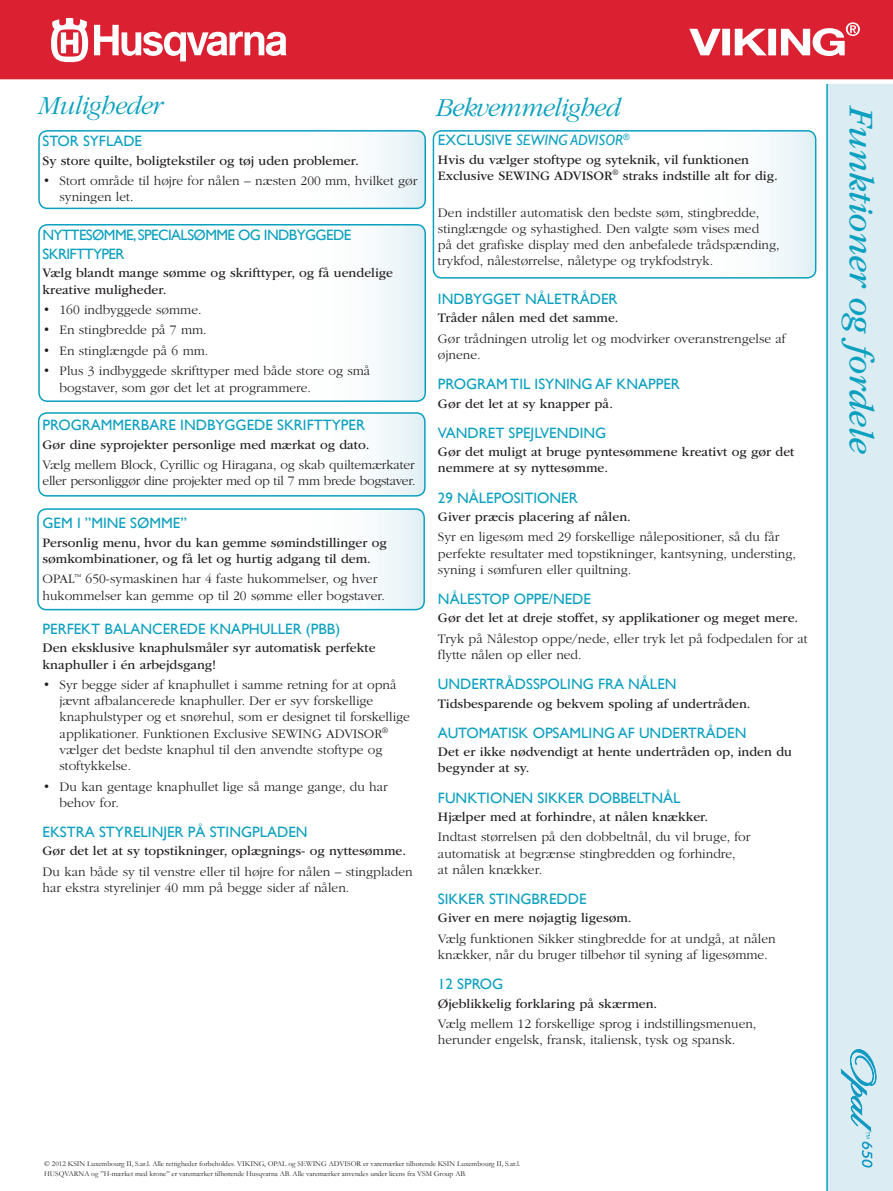
<style>
.page{position:relative;width:893px;height:1191px;background:#fff}
.page>*{position:absolute;margin:0;border:0;box-sizing:border-box;transform-origin:0 0}
.t1{font:italic 36px "ITC Garamond Std";color:#0aa0bf}
.rubriker_övr__featur{font:italic 300 27px "ITC Garamond Std";letter-spacing:-.025em;color:#0aa0bf}
.Feature_Rubrik{font:15px "Gill Sans WGL";color:#0aa0bf}
.Feature_Rubrik-2{font:15px/18.8px "Gill Sans WGL";letter-spacing:-.04em;color:#0aa0bf}
.Feature_Rubrik-3{font:italic 15px "Gill Sans WGL";color:#0aa0bf}
.Feature_bröd{font:300 13.5px/16.2px "ITC Garamond Std";color:#231f20}
.Feature{font:13.5px/16.2px "ITC Garamond Std";color:#231f20}
.Feature_Indrag{font:300 13.5px/16.2px "ITC Garamond Std";color:#231f20}
.Feature_bröd-2{font:300 13.5px/16.2px "ITC Garamond Std";letter-spacing:-.02em;color:#231f20}
.t2{font:7.5px/10.5px "Garamond WGL";color:#231f20}
.s1{font-style:normal}
</style>
<div class="page">
<div style="left:826px;top:84px;width:67px;height:1107px;background:#dbecf3"></div>
<svg style="left:841px;top:1049px;width:35px;height:119px;background:#b3dbe9"></svg>
<svg style="left:38px;top:511px;width:386px;height:98px"></svg>
<div style="left:37px;top:508px;width:388px;height:102px;border:2px solid #0aa0bf;border-radius:9px"></div>
<svg style="left:39px;top:413px;width:386px;height:83px"></svg>
<div style="left:38px;top:412px;width:388px;height:84px;border:2px solid #0aa0bf;border-radius:9px"></div>
<svg style="left:39px;top:225px;width:386px;height:176px"></svg>
<div style="left:38px;top:224px;width:388px;height:178px;border:2px solid #0aa0bf;border-radius:9px"></div>
<svg style="left:39px;top:131px;width:386px;height:77px"></svg>
<div style="left:38px;top:130px;width:388px;height:79px;border:2px solid #0aa0bf;border-radius:9px"></div>
<svg style="left:433px;top:131px;width:383px;height:147px"></svg>
<div style="left:433px;top:130px;width:383px;height:149px;border:2px solid #0aa0bf;border-radius:9px"></div>
<div style="left:0;top:0;width:893px;height:80px;background:#da2031"></div>
<div style="left:0;top:79px;width:893px;height:5px;background:#fff"></div>
<svg style="left:51px;top:18px;width:37px;height:44px"></svg>
<svg style="left:94px;top:25px;width:192px;height:36px"></svg>
<svg style="left:689px;top:22px;width:171px;height:34px"></svg>
<p class="rubriker_övr__featur" style="left:38px;top:91px;width:126px">Muligheder</p>
<p class="rubriker_övr__featur" style="left:436px;top:93px;width:186px">Bekvemmelighed</p>
<p class="Feature_Rubrik" style="left:43px;top:131px;width:101px">STOR SYFLADE</p>
<p class="Feature" style="left:43px;top:153px;width:318px">Sy store quilte, boligtekstiler og tøj uden problemer.</p>
<p class="Feature_Indrag" style="left:60px;top:173px;width:359px;text-indent:-17px">• Stort område til højre for nålen – næsten 200 mm, hvilket gør syningen let.</p>
<p class="Feature_Rubrik-2" style="left:43px;top:226px;width:310px">NYTTESØMME, SPECIALSØMME OG INDBYGGEDE<br>SKRIFTTYPER</p>
<p class="Feature" style="left:43px;top:265px;width:352px">Vælg blandt mange sømme og skrifttyper, og få uendelige kreative muligheder.</p>
<p class="Feature_Indrag" style="left:43px;top:302px;width:161px">• 160 indbyggede sømme.</p>
<p class="Feature_Indrag" style="left:43px;top:322px;width:166px">• En stingbredde på 7 mm.</p>
<p class="Feature_Indrag" style="left:43px;top:343px;width:167px">• En stinglængde på 6 mm.</p>
<p class="Feature_Indrag" style="left:60px;top:363px;width:312px;text-indent:-17px">• Plus 3 indbyggede skrifttyper med både store og små bogstaver, som gør det let at programmere.</p>
<p class="Feature_Rubrik" style="left:43px;top:415px;width:324px">PROGRAMMERBARE INDBYGGEDE SKRIFTTYPER</p>
<p class="Feature" style="left:43px;top:436px;width:328px">Gør dine syprojekter personlige med mærkat og dato.</p>
<p class="Feature_bröd-2" style="left:43px;top:457px;width:375px">Vælg mellem Block, Cyrillic og Hiragana, og skab quiltemærkater eller personliggør dine projekter med op til 7 mm brede bogstaver.</p>
<p class="Feature_Rubrik" style="left:43px;top:513px;width:146px">GEM I ”MINE SØMME”</p>
<p class="Feature" style="left:43px;top:534px;width:346px">Personlig menu, hvor du kan gemme sømindstillinger og sømkombinationer, og få let og hurtig adgang til dem.</p>
<p class="Feature_bröd" style="left:43px;top:571px;width:344px">OPAL<sup>™</sup> 650-symaskinen har 4 faste hukommelser, og hver hukommelser kan gemme op til 20 sømme eller bogstaver.</p>
<p class="Feature_Rubrik" style="left:43px;top:618px;width:299px">PERFEKT BALANCEREDE KNAPHULLER (PBB)</p>
<p class="Feature" style="left:43px;top:640px;width:335px">Den eksklusive knaphulsmåler syr automatisk perfekte knaphuller i én arbejdsgang!</p>
<p class="Feature_Indrag" style="left:60px;top:677px;width:352px;text-indent:-17px">• Syr begge sider af knaphullet i samme retning for at opnå jævnt afbalancerede knaphuller. Der er syv forskellige knaphulstyper og et snørehul, som er designet til forskellige applikationer. Funktionen Exclusive SEWING ADVISOR<sup>® </sup>vælger det bedste knaphul til den anvendte stoftype og stoftykkelse.</p>
<p class="Feature_Indrag" style="left:60px;top:778px;width:330px;text-indent:-17px">• Du kan gentage knaphullet lige så mange gange, du har behov for.</p>
<p class="Feature_Rubrik" style="left:43px;top:821px;width:267px">EKSTRA STYRELINJER PÅ STINGPLADEN</p>
<p class="Feature" style="left:43px;top:843px;width:365px">Gør det let at sy topstikninger, oplægnings- og nyttesømme.</p>
<p class="Feature_bröd" style="left:43px;top:863px;width:372px">Du kan både sy til venstre eller til højre for nålen – stingpladen har ekstra styrelinjer 40 mm på begge sider af nålen.</p>
<p class="Feature_Rubrik-3" style="left:438px;top:130px;width:193px"><span class="s1">EXCLUSIVE</span> SEWING ADVISOR<sup>®</sup></p>
<p class="Feature" style="left:438px;top:151px;width:341px">Hvis du vælger stoftype og syteknik, vil funktionen<br>Exclusive SEWING ADVISOR<sup>®</sup> straks indstille alt for dig.</p>
<p class="Feature_bröd" style="left:438px;top:204px;width:343px">Den indstiller automatisk den bedste søm, stingbredde, stinglængde og syhastighed. Den valgte søm vises med<br>på det grafiske display med den anbefalede trådspænding, trykfod, nålestørrelse, nåletype og trykfodstryk.</p>
<p class="Feature_Rubrik" style="left:438px;top:289px;width:181px">INDBYGGET NÅLETRÅDER</p>
<p class="Feature" style="left:438px;top:310px;width:182px">Tråder nålen med det samme.</p>
<p class="Feature_bröd" style="left:438px;top:330px;width:349px">Gør trådningen utrolig let og modvirker overanstrengelse af øjnene.</p>
<p class="Feature_Rubrik" style="left:438px;top:374px;width:243px">PROGRAM TIL ISYNING AF KNAPPER</p>
<p class="Feature" style="left:438px;top:395px;width:177px">Gør det let at sy knapper på.</p>
<p class="Feature_Rubrik" style="left:438px;top:422px;width:170px">VANDRET SPEJLVENDING</p>
<p class="Feature" style="left:438px;top:444px;width:358px">Gør det muligt at bruge pyntesømmene kreativt og gør det nemmere at sy nyttesømme.</p>
<p class="Feature_Rubrik" style="left:438px;top:487px;width:141px">29 NÅLEPOSITIONER</p>
<p class="Feature" style="left:438px;top:508px;width:194px">Giver præcis placering af nålen.</p>
<p class="Feature_bröd" style="left:438px;top:529px;width:359px">Syr en ligesøm med 29 forskellige nålepositioner, så du får perfekte resultater med topstikninger, kantsyning, understing, syning i sømfuren eller quiltning.</p>
<p class="Feature_Rubrik" style="left:438px;top:588px;width:155px">NÅLESTOP OPPE/NEDE</p>
<p class="Feature" style="left:438px;top:610px;width:362px">Gør det let at dreje stoffet, sy applikationer og meget mere.</p>
<p class="Feature_bröd" style="left:438px;top:630px;width:371px">Tryk på Nålestop oppe/nede, eller tryk let på fodpedalen for at flytte nålen op eller ned.</p>
<p class="Feature_Rubrik" style="left:438px;top:674px;width:240px">UNDERTRÅDSSPOLING FRA NÅLEN</p>
<p class="Feature" style="left:438px;top:695px;width:314px">Tidsbesparende og bekvem spoling af undertråden.</p>
<p class="Feature_Rubrik" style="left:438px;top:722px;width:310px">AUTOMATISK OPSAMLING AF UNDERTRÅDEN</p>
<p class="Feature" style="left:438px;top:744px;width:355px">Det er ikke nødvendigt at hente undertråden op, inden du begynder at sy.</p>
<p class="Feature_Rubrik" style="left:438px;top:787px;width:244px">FUNKTIONEN SIKKER DOBBELTNÅL</p>
<p class="Feature" style="left:438px;top:808px;width:272px">Hjælper med at forhindre, at nålen knækker.</p>
<p class="Feature_bröd" style="left:438px;top:829px;width:314px">Indtast størrelsen på den dobbeltnål, du vil bruge, for automatisk at begrænse stingbredden og forhindre,<br>at nålen knækker.</p>
<p class="Feature_Rubrik" style="left:438px;top:888px;width:150px">SIKKER STINGBREDDE</p>
<p class="Feature" style="left:438px;top:910px;width:195px">Giver en mere nøjagtig ligesøm.</p>
<p class="Feature_bröd" style="left:438px;top:930px;width:339px">Vælg funktionen Sikker stingbredde for at undgå, at nålen knækker, når du bruger tilbehør til syning af ligesømme.</p>
<p class="Feature_Rubrik" style="left:438px;top:974px;width:67px">12 SPROG</p>
<p class="Feature" style="left:438px;top:995px;width:221px">Øjeblikkelig forklaring på skærmen.</p>
<p class="Feature_bröd" style="left:438px;top:1016px;width:320px">Vælg mellem 12 forskellige sprog i indstillingsmenuen, herunder engelsk, fransk, italiensk, tysk og spansk.</p>
<h1 class="t1" style="left:881px;top:106px;width:349px;rotate:90deg">Funktioner og fordele</h1>
<p class="t2" style="left:44px;top:1158px;width:478px">© 2012 KSIN Luxembourg II, S.ar.l. Alle rettigheder forbeholdes. VIKING, OPAL og SEWING ADVISOR er varemærker tilhørende KSIN Luxembourg II, S.ar.l.<br>HUSQVARNA og ”H-mærket med krone” er varemærker tilhørende Husqvarna AB. Alle varemærker anvendes under licens fra VSM Group AB.</p>
</div>
